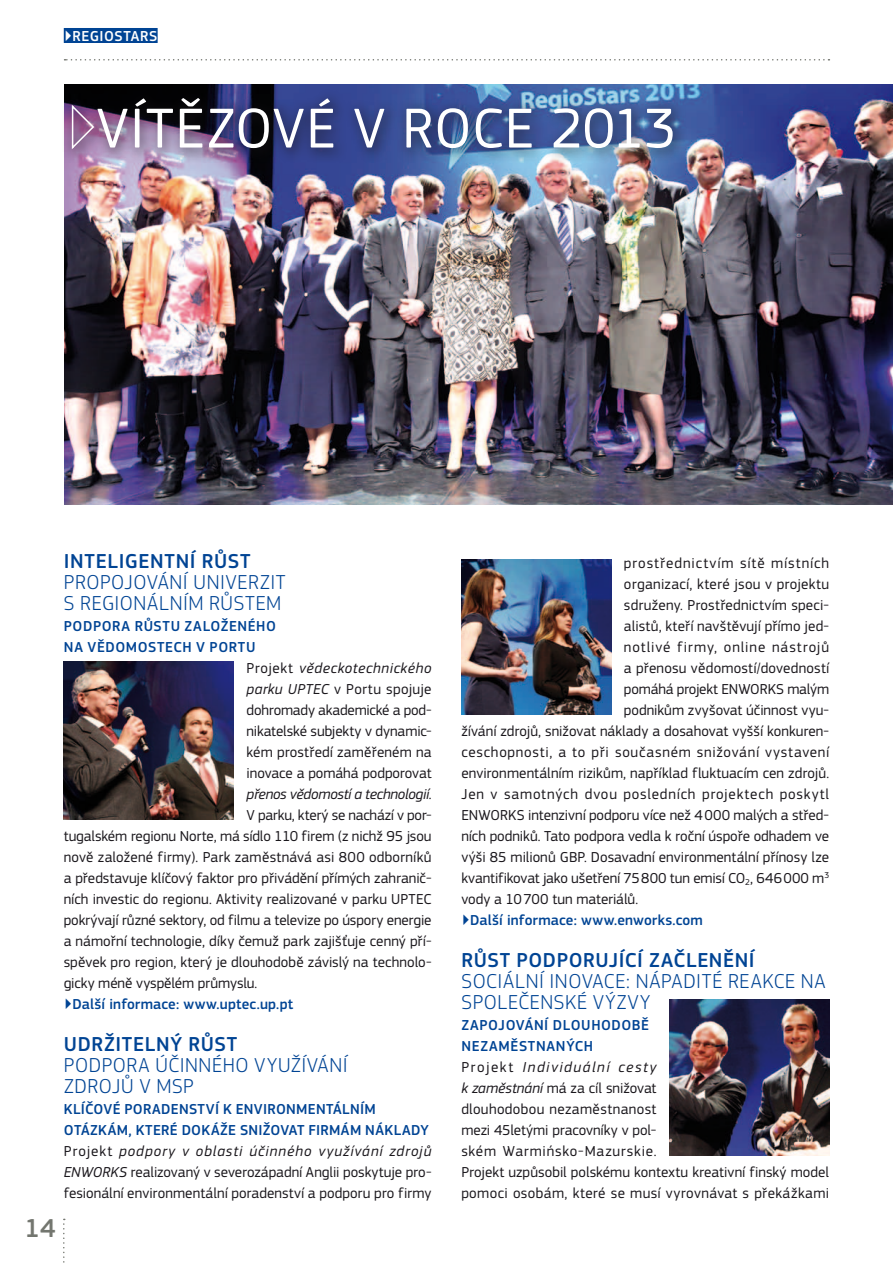
<style>
.page{position:relative;width:893px;height:1263px;background:#fff}
.page>*{position:absolute;margin:0;border:0;box-sizing:border-box;transform-origin:0 0}
.t1{font:58.5px "PF Square Sans Pro";letter-spacing:.02em;color:#fff}
.t2{font:500 27px "PF Square Sans Pro";color:#73766f}
.t3{font:300 21px "PF Square Sans Pro";letter-spacing:.03em;color:#004494}
.t4{font:500 21px "PF Square Sans Pro";letter-spacing:.03em;color:#004494}
.t5{font:15px/21px "PF Square Sans Pro";letter-spacing:.005em;color:#1a171c}
.t6{font:500 15px "PF Square Sans Pro";letter-spacing:.035em;color:#004494}
.t7{font:15px "PF Square Sans Pro";letter-spacing:.05em;color:#1a171c}
.t8{font:15px "PF Square Sans Pro";letter-spacing:.055em;color:#1a171c}
.t9{font:500 15px "PF Square Sans Pro";letter-spacing:.015em;color:#004494}
.t10{font:italic 15px "PF Square Sans Pro";letter-spacing:-.01em;color:#1a171c}
.t11{font:15px "PF Square Sans Pro";letter-spacing:.065em;color:#1a171c}
.t12{font:15px "PF Square Sans Pro";letter-spacing:.06em;color:#1a171c}
.t13{font:italic 15px "PF Square Sans Pro";letter-spacing:.04em;color:#1a171c}
.t14{font:500 15px "PF Square Sans Pro";color:#fff}
.s1{font-style:normal}
.s2{font-style:italic}
.s3{font-weight:500;color:#004494}
</style>
<div class="page">
<img style="left:64px;top:662px;width:170px;height:158px">
<img style="left:669px;top:999px;width:160px;height:157px">
<img style="left:461px;top:559px;width:150px;height:155px">
<img style="left:65px;top:85px;width:828px;height:420px">
<div style="left:61px;top:88px;width:628px;height:76px;background:#1a171c;opacity:.47"></div>
<svg style="left:70px;top:103px;width:25px;height:47px"></svg>
<div style="left:64px;top:28px;width:94px;height:15px;background:#004494"></div>
<svg style="left:63px;top:1219px;width:2px;height:44px"></svg>
<svg style="left:65px;top:59px;width:764px;height:2px"></svg>
<p class="t14" style="left:64px;top:27px;width:18px">▶REGI</p>
<p class="t14" style="left:104px;top:27px;width:54px">OSTARS</p>
<h1 class="t1" style="left:96px;top:94px;width:339px">Vítězové v roce</h1>
<h1 class="t1" style="left:551px;top:94px;width:127px">2013</h1>
<h2 class="t2" style="left:25px;top:1212px;width:32px">14</h2>
<h3 class="t4" style="left:64px;top:548px;width:188px">INTELIGENTNÍ RŮST</h3>
<h3 class="t3" style="left:64px;top:569px;width:24px">PROPOJOVÁNÍ</h3>
<h3 class="t3" style="left:194px;top:569px;width:12px">UNIVER</h3>
<h3 class="t3" style="left:260px;top:569px;width:18px">ZIT</h3>
<h3 class="t3" style="left:64px;top:590px;width:29px">S REGIONÁLNÍM</h3>
<h3 class="t3" style="left:209px;top:590px;width:37px">RŮSTEM</h3>
<p class="t6" style="left:64px;top:617px;width:214px">PODPORA RŮSTU ZALOŽENÉHO</p>
<p class="t6" style="left:64px;top:638px;width:191px">NA VĚDOMOSTECH V PORTU</p>
<p class="t13" style="left:247px;top:659px;width:187px"><span class="s1">Projekt</span> vědeckotechnického</p>
<p class="t5" style="left:247px;top:678px;width:187px"><span class="s2">parku UPTEC</span> v Portu spojuje</p>
<p class="t5" style="left:247px;top:699px;width:187px">dohromady akademické a pod-</p>
<p class="t5" style="left:247px;top:720px;width:187px">nikatelské subjekty v dynamic-</p>
<p class="t5" style="left:247px;top:741px;width:187px">kém prostředí zaměřeném na</p>
<p class="t5" style="left:247px;top:762px;width:186px">inovace a pomáhá podporovat</p>
<p class="t10" style="left:247px;top:785px;width:187px">přenos vědomostí a technologií<span class="s1">.</span></p>
<p class="t5" style="left:247px;top:804px;width:187px">V parku, který se nachází v por-</p>
<p class="t5" style="left:64px;top:825px;width:369px">tugalském regionu Norte, má sídlo 110 firem (z nichž 95 jsou</p>
<p class="t5" style="left:64px;top:846px;width:369px">nově založené firmy). Park zaměstnává asi 800 odborníků</p>
<p class="t5" style="left:64px;top:867px;width:369px">a představuje klíčový faktor pro přivádění přímých zahranič-</p>
<p class="t5" style="left:64px;top:888px;width:369px">ních investic do regionu. Aktivity realizované v parku UPTEC</p>
<p class="t5" style="left:64px;top:909px;width:369px">pokrývají různé sektory, od filmu a televize po úspory energie</p>
<p class="t5" style="left:64px;top:930px;width:369px">a námořní technologie, díky čemuž park zajišťuje cenný pří-</p>
<p class="t5" style="left:64px;top:951px;width:369px">spěvek pro region, který je dlouhodobě závislý na technolo-</p>
<p class="t5" style="left:64px;top:972px;width:195px">gicky méně vyspělém průmyslu.</p>
<p class="t9" style="left:64px;top:995px;width:231px">▶DALŠÍ INFORMACE: WWW.UPTEC.UP.PT</p>
<h3 class="t4" style="left:64px;top:1031px;width:175px">UDRŽITELNÝ RŮST</h3>
<h3 class="t3" style="left:64px;top:1052px;width:25px">PODPORA</h3>
<h3 class="t3" style="left:155px;top:1052px;width:157px">ÚČINN ÉHO VYUŽÍVÁNÍ</h3>
<h3 class="t3" style="left:64px;top:1073px;width:23px">ZDROJ</h3>
<h3 class="t3" style="left:121px;top:1073px;width:74px">Ů V MSP</h3>
<p class="t5" style="left:64px;top:1098px;width:369px"><span class="s3">KLÍČOVÉ PORADENSTVÍ K ENVIRONMENTÁLNÍM OTÁZKÁM, KTERÉ DOKÁŽE SNIŽOVAT FI RMÁM NÁKLADY </span>Projekt <span class="s2">podpory v oblasti účinného využívání zdrojů ENWORKS</span> realizovaný v severozápadní Anglii poskytuje pro&shy;fesionální environmentální poradenství a podporu pro firmy</p>
<p class="t11" style="left:624px;top:554px;width:207px">prostřednictvím sítě místních</p>
<p class="t5" style="left:624px;top:573px;width:207px">organizací, které jsou v projektu</p>
<p class="t5" style="left:624px;top:594px;width:207px">sdruženy. Prostřednictvím speci-</p>
<p class="t5" style="left:624px;top:615px;width:207px">alistů, kteří navštěvují přímo jed-</p>
<p class="t12" style="left:624px;top:638px;width:207px">notlivé firmy, online nástrojů</p>
<p class="t5" style="left:624px;top:657px;width:207px">a přenosu vědomostí/dovedností</p>
<p class="t5" style="left:624px;top:678px;width:207px">pomáhá projekt ENWORKS malým</p>
<p class="t5" style="left:624px;top:699px;width:207px">podnikům zvyšovat účinnost vyu-</p>
<p class="t5" style="left:461px;top:720px;width:369px">žívání zdrojů, snižovat náklady a dosahovat vyšší konkuren-</p>
<p class="t7" style="left:461px;top:743px;width:370px">ceschopnosti, a to při současném snižování vystavení</p>
<p class="t5" style="left:461px;top:762px;width:369px">environmentálním rizikům, například fluktuacím cen zdrojů.</p>
<p class="t8" style="left:461px;top:785px;width:369px">Jen v samotných dvou posledních projektech poskytl</p>
<p class="t5" style="left:461px;top:804px;width:369px">ENWORKS intenzivní podporu více než 4000 malých a střed-</p>
<p class="t5" style="left:461px;top:825px;width:369px">ních podniků. Tato podpora vedla k roční úspoře odhadem ve</p>
<p class="t5" style="left:461px;top:846px;width:369px">výši 85 milionů GBP. Dosavadní environmentální přínosy lze</p>
<p class="t5" style="left:461px;top:867px;width:369px">kvantifikovat jako ušetření 75800 tun emisí CO<sub>2</sub>, 646000 m<sup>3</sup></p>
<p class="t5" style="left:461px;top:888px;width:178px">vody a 10700 tun materiálů.</p>
<p class="t6" style="left:461px;top:911px;width:243px">▶DALŠÍ INFORMACE: WWW.ENWORKS.COM</p>
<h3 class="t4" style="left:462px;top:947px;width:295px">RŮST PODPORUJ ÍCÍ ZAČLENĚNÍ</h3>
<h3 class="t3" style="left:462px;top:968px;width:23px">SOCIÁLNÍ</h3>
<h3 class="t3" style="left:550px;top:968px;width:12px">INOVACE</h3>
<h3 class="t3" style="left:626px;top:968px;width:22px">: NÁPADIT</h3>
<h3 class="t3" style="left:712px;top:968px;width:28px">É REAKCE</h3>
<h3 class="t3" style="left:801px;top:968px;width:13px">NA</h3>
<h3 class="t3" style="left:462px;top:989px;width:12px">SPOLE</h3>
<h3 class="t3" style="left:518px;top:989px;width:24px">ČENSK</h3>
<h3 class="t3" style="left:577px;top:989px;width:63px">É VÝZVY</h3>
<p class="t5" style="left:461px;top:1014px;width:369px"><span class="s3">ZAPOJOVÁNÍ DLOUHODOBĚ<br>NEZAMĚSTNANÝCH<br></span>Projekt <span class="s2">Individuální cesty<br>k zaměstnání</span> má za cíl snižovat<br>dlouhodobou nezaměstnanost<br>mezi 45letými pracovníky v pol-<br>ském Warmińsko-Mazurskie.<br>Projekt uzpůsobil polskému kontextu kreativní finský model pomoci osobám, které se musí vyrovnávat s překážkami</p>
</div>
